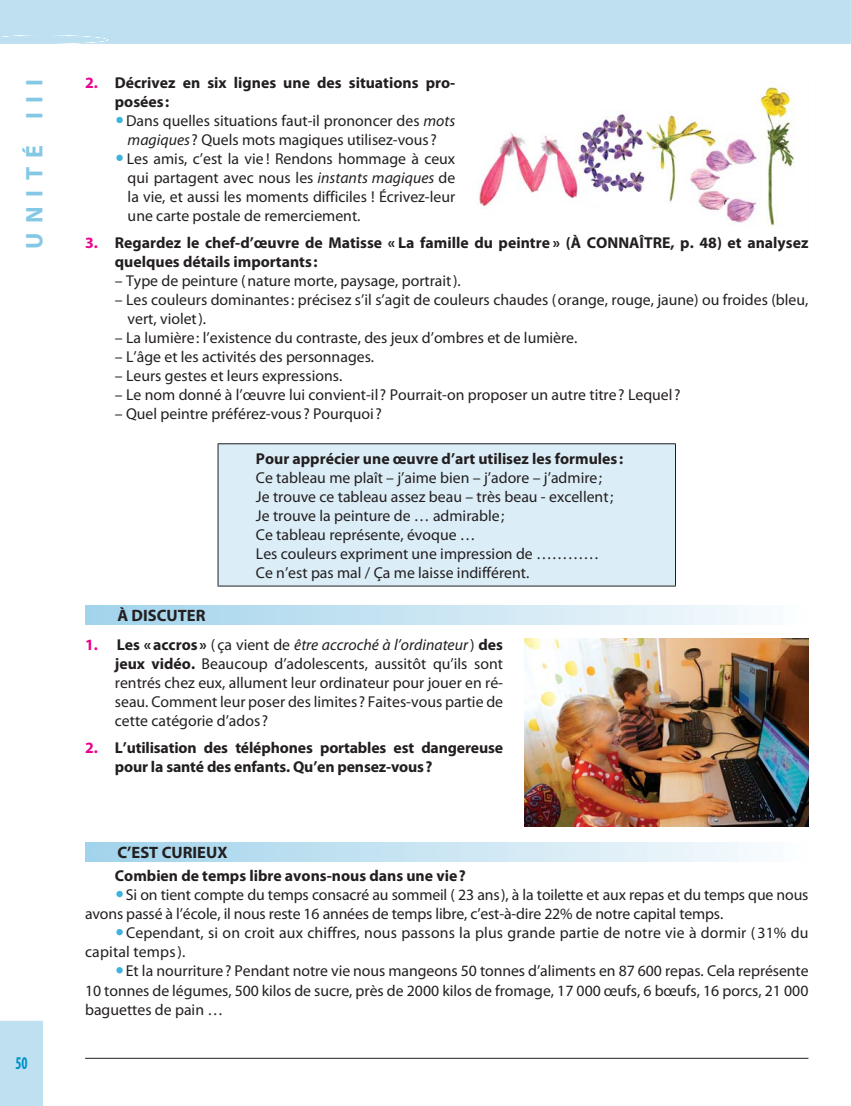
<style>
.page{position:relative;width:851px;height:1106px;background:#fff}
.page>*{position:absolute;margin:0;border:0;box-sizing:border-box;transform-origin:0 0}
.t1{font:700 24px "Myriad Pro";letter-spacing:.4em;color:#84c8e6}
.t2{font:700 condensed 18px "Myriad Pro";color:#0092c8;scale:.8 1}
.t3{font:700 16.5px "Myriad Pro";color:#231f20}
.t4{font:15.75px/18.9px "Myriad Pro";color:#231f20}
.t5{font:700 15.75px/18.9px "Myriad Pro";color:#231f20}
.s1{color:#ec008c}
.s2{font-style:italic}
.s3{font-weight:700;color:#ec008c}
.s4{font-weight:700}
</style>
<div class="page">
<div style="left:0;top:1020px;width:43px;height:85px;background:#bee0f1"></div>
<hr style="left:85px;top:1057px;width:723px;height:1px;background:#231f20">
<div style="left:116px;top:117px;width:7px;height:6px;background:#3eb3db;border-radius:50%"></div>
<div style="left:116px;top:155px;width:7px;height:6px;background:#3eb3db;border-radius:50%"></div>
<div style="left:85px;top:605px;width:723px;height:19px;background:linear-gradient(to right,#a0d2eb,#f9fcfd)"></div>
<div style="left:85px;top:842px;width:723px;height:19px;background:linear-gradient(to right,#a0d2eb,#f9fcfd)"></div>
<div style="left:116px;top:890px;width:7px;height:7px;background:#3eb3db;border-radius:50%"></div>
<div style="left:116px;top:929px;width:7px;height:6px;background:#3eb3db;border-radius:50%"></div>
<div style="left:116px;top:967px;width:7px;height:6px;background:#3eb3db;border-radius:50%"></div>
<img style="left:479px;top:87px;width:315px;height:140px">
<div style="left:218px;top:444px;width:457px;height:142px;background:#dbedf7"></div>
<hr style="left:218px;top:443px;width:457px;height:1px;background:#231f20">
<hr style="left:218px;top:444px;width:1px;height:141px;background:#231f20">
<hr style="left:675px;top:444px;width:1px;height:141px;background:#231f20">
<hr style="left:218px;top:585px;width:457px;height:1px;background:#231f20">
<img style="left:524px;top:638px;width:284px;height:189px">
<h1 class="t1" style="left:26px;top:249px;width:171px;rotate:-90deg">UNITÉ III</h1>
<p class="t2" style="left:15px;top:1056px;width:17px">50</p>
<p class="t5" style="left:115px;top:75px;width:342px;text-indent:-30px"><span class="s1">2.</span> Décrivez en six lignes une des situations pro&shy;posées:</p>
<p class="t4" style="left:126px;top:113px;width:331px">Dans quelles situations faut-il prononcer des <span class="s2">mots magiques</span>? Quels mots magiques utilisez-vous?<br>Les amis, c’est la vie ! Rendons hommage à ceux qui partagent avec nous les <span class="s2">instants magiques</span> de la vie, et aussi les moments difficiles ! Écrivez-leur une carte postale de remerciement.</p>
<p class="t5" style="left:115px;top:235px;width:695px;text-indent:-30px"><span class="s1">3.</span> Regardez le chef-d’œuvre de Matisse « La famille du peintre » (À CONNAÎTRE, p. 48) et analysez quelques détails importants:</p>
<p class="t4" style="left:115px;top:273px;width:347px">– Type de peinture (nature morte, paysage, portrait).</p>
<p class="t4" style="left:128px;top:292px;width:682px;text-indent:-13px">– Les couleurs dominantes: précisez s’il s’agit de couleurs chaudes (orange, rouge, jaune) ou froides (bleu, vert, violet).</p>
<p class="t4" style="left:115px;top:330px;width:464px">– La lumière: l’existence du contraste, des jeux d’ombres et de lumière.</p>
<p class="t4" style="left:115px;top:349px;width:261px">– L’âge et les activités des personnages.</p>
<p class="t4" style="left:115px;top:367px;width:229px">– Leurs gestes et leurs expressions.</p>
<p class="t4" style="left:115px;top:386px;width:567px">– Le nom donné à l’œuvre lui convient-il? Pourrait-on proposer un autre titre? Lequel?</p>
<p class="t4" style="left:115px;top:405px;width:268px">– Quel peintre préférez-vous? Pourquoi?</p>
<p class="t5" style="left:256px;top:451px;width:368px">Pour apprécier une œuvre d’art utilisez les formules:</p>
<p class="t4" style="left:256px;top:470px;width:359px">Ce tableau me plaît – j’aime bien – j’adore – j’admire; Je trouve ce tableau assez beau – très beau - excellent; Je trouve la peinture de … admirable;<br>Ce tableau représente, évoque …<br>Les couleurs expriment une impression de ………… Ce n’est pas mal / Ça me laisse indifférent.</p>
<p class="t3" style="left:117px;top:609px;width:89px">À DISCUTER</p>
<p class="t4" style="left:115px;top:637px;width:389px;text-align:justify;text-indent:-30px"><span class="s3">1.</span> <span class="s4">Les «accros »</span> ( ça vient de <span class="s2">être accroché à l’ordinateur</span>) <span class="s4">des jeux vidéo.</span> Beaucoup d’adolescents, aussitôt qu’ils sont rentrés chez eux, allument leur ordinateur pour jouer en ré&shy;seau. Comment leur poser des limites? Faites-vous partie de cette catégorie d’ados?</p>
<p class="t5" style="left:115px;top:739px;width:389px;text-indent:-30px"><span class="s1">2.</span> L’utilisation des téléphones portables est dangereuse pour la santé des enfants. Qu’en pensez-vous?</p>
<p class="t3" style="left:117px;top:846px;width:111px">C’EST CURIEUX</p>
<p class="t5" style="left:115px;top:867px;width:352px">Combien de temps libre avons-nous dans une vie?</p>
<p class="t4" style="left:85px;top:887px;width:724px;text-indent:41px">Si on tient compte du temps consacré au sommeil ( 23 ans), à la toilette et aux repas et du temps que nous avons passé à l’école, il nous reste 16 années de temps libre, c’est-à-dire 22% de notre capital temps.</p>
<p class="t4" style="left:85px;top:925px;width:724px;text-indent:41px">Cependant, si on croit aux chiffres, nous passons la plus grande partie de notre vie à dormir ( 31% du capital temps).</p>
<p class="t4" style="left:85px;top:963px;width:724px;text-align:justify;text-indent:41px">Et la nourriture? Pendant notre vie nous mangeons 50 tonnes d’aliments en 87 600 repas. Cela représente 10 tonnes de légu mes, 500 kilos de sucre, près de 2000 kilos de fromage, 17 000 œufs, 6 bœufs, 16 porcs, 21 000 baguettes de pain …</p>
</div>
